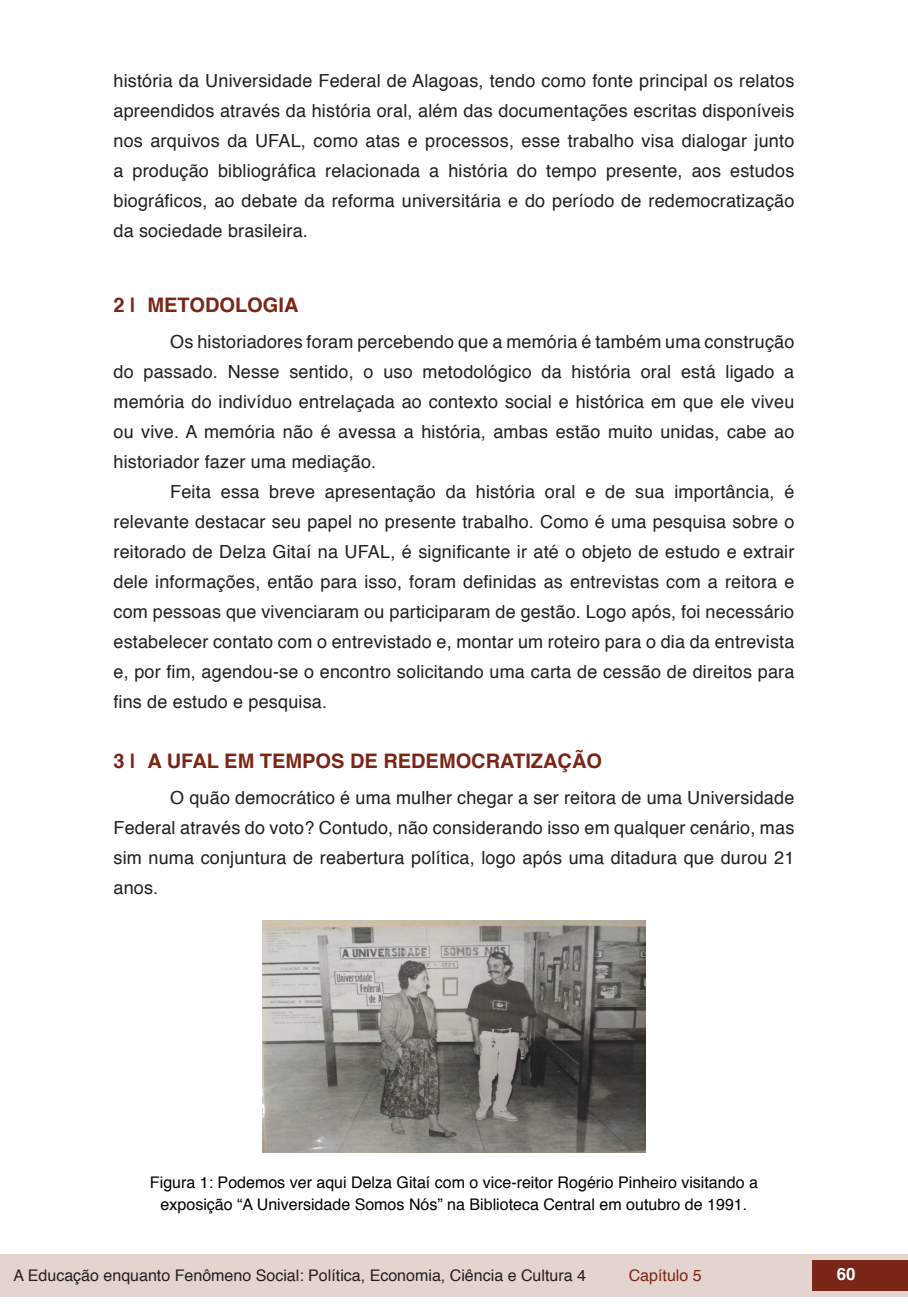
<style>
.page{position:relative;width:908px;height:1304px;background:#fff}
.page>*{position:absolute;margin:0;border:0;box-sizing:border-box;transform-origin:0 0}
.t1{font:700 20px "Helvetica";color:#7a2616}
.txt{font:18px/30px "Helvetica";letter-spacing:.01em;color:#231f20;text-align:justify}
.t2{font:700 16.8px "Helvetica";color:#fff}
.info_tab_graf_imag{font:16px/22px "Helvetica";color:#000;text-align:center}
.t3{font:16px "Helvetica";color:#231f20}
.t4{font:16px "Helvetica";color:#7a2616}
</style>
<div class="page">
<div style="left:0;top:1254px;width:906px;height:43px;background:#e4d4d0"></div>
<div style="left:812px;top:1261px;width:95px;height:30px;background:#7a2616"></div>
<img style="left:263px;top:920px;width:381px;height:233px">
<p class="txt" style="left:113px;top:66px;width:682px">história da Universidade Federal de Alagoas, tendo como fonte principal os relatos apreendidos através da história oral, além das documentações escritas disponíveis nos arquivos da UFAL, como atas e processos, esse trabalho visa dialogar junto a produção bibliográfica relacionada a história do tempo presente, aos estudos biográficos, ao debate da reforma universitária e do período de redemocratização da sociedade brasileira.</p>
<p class="t1" style="left:113px;top:289px;width:186px">2 | METODOLOGIA</p>
<p class="txt" style="left:113px;top:327px;width:682px;text-indent:57px">Os historiadores foram percebendo que a memória é também uma construção do passado. Nesse sentido, o uso metodológico da história oral está ligado a memória do indivíduo entrelaçada ao contexto social e histórica em que ele viveu ou vive. A memória não é avessa a história, ambas estão muito unidas, cabe ao historiador fazer uma mediação.</p>
<p class="txt" style="left:113px;top:477px;width:682px;text-indent:57px">Feita essa breve apresentação da história oral e de sua importância, é relevante destacar seu papel no presente trabalho. Como é uma pesquisa sobre o reitorado de Delza Gitaí na UFAL, é significante ir até o objeto de estudo e extrair dele informações, então para isso, foram definidas as entrevistas com a reitora e com pessoas que vivenciaram ou participaram de gestão. Logo após, foi necessário estabelecer contato com o entrevistado e, montar um roteiro para o dia da entrevista e, por fim, agendou-se o encontro solicitando uma carta de cessão de direitos para fins de estudo e pesquisa.</p>
<p class="t1" style="left:113px;top:745px;width:490px">3 | A UFAL EM TEMPOS DE REDEMOCRATIZAÇÃO</p>
<p class="txt" style="left:113px;top:783px;width:682px;text-indent:57px">O quão democrático é uma mulher chegar a ser reitora de uma Universidade Federal através do voto? Contudo, não considerando isso em qualquer cenário, mas sim numa conjuntura de reabertura política, logo após uma ditadura que durou 21 anos.</p>
<p class="info_tab_graf_imag" style="left:150px;top:1171px;width:609px">Figura 1: Podemos ver aqui Delza Gitaí com o vice-reitor Rogério Pinheiro visitando a exposição “A Universidade Somos Nós” na Biblioteca Central em outubro de 1991.</p>
<p class="t3" style="left:14px;top:1263px;width:573px">A Educação enquanto Fenômeno Social: Política, Economia, Ciência e Cultura 4</p>
<p class="t4" style="left:628px;top:1263px;width:74px">Capítulo 5</p>
<p class="t2" style="left:836px;top:1261px;width:20px">60</p>
</div>
